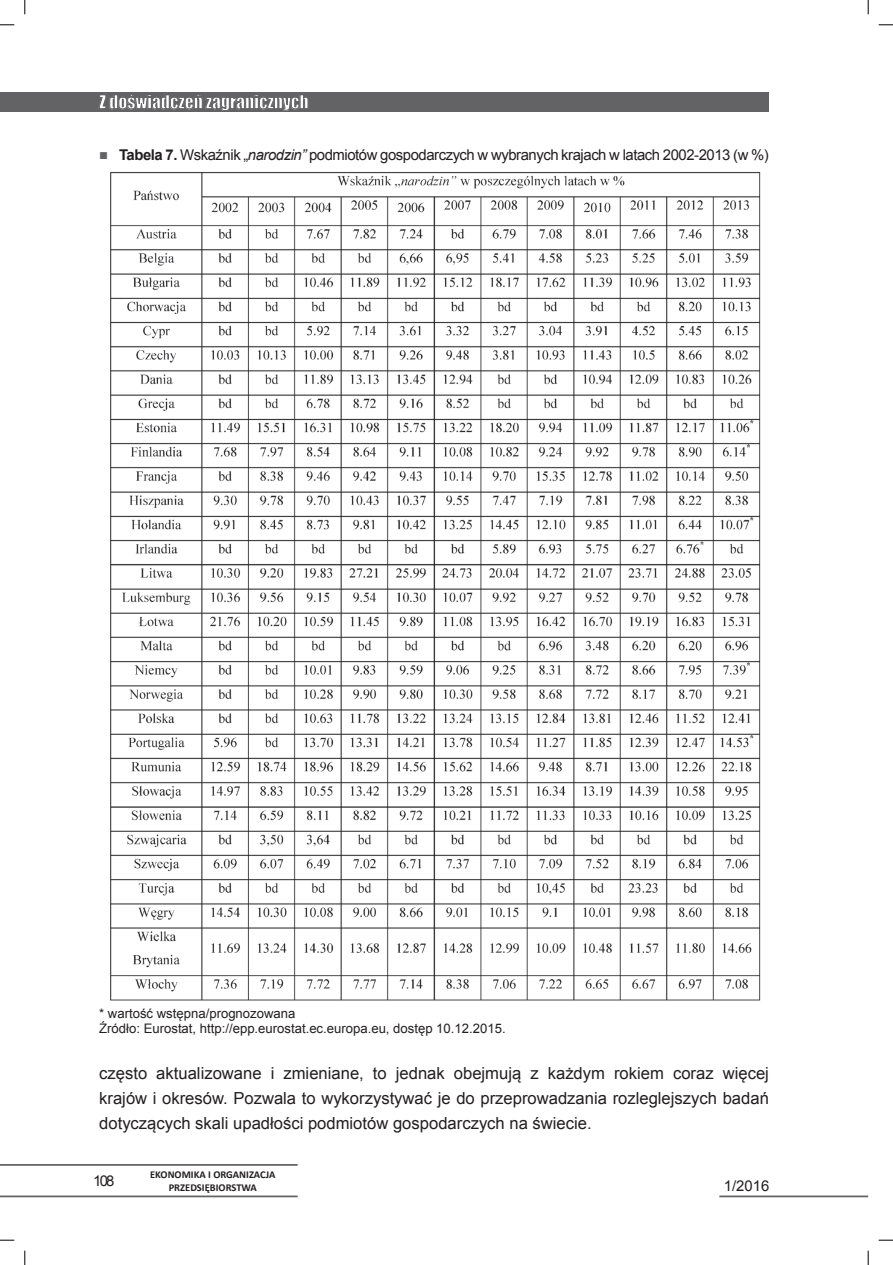
<style>
.page{position:relative;width:893px;height:1265px;background:#fff}
.page>*{position:absolute;margin:0;border:0;box-sizing:border-box;transform-origin:0 0}
.t1{font:17.5px "Impact";color:#fff}
.EIOPind_tekst{font:16.62px/24.8px "Arial";color:#231f20;text-align:justify}
.t2{font:14.88px "Arial";letter-spacing:-.03em;color:#231f20}
.źródło{font:13.12px "Arial";color:#231f20}
.t3{font:700 10.5px/12.6px "Calibri";color:#231f20;text-align:center}
.s1{color:#636366}
.s2{font-weight:700}
.s3{font-style:italic}
</style>
<div class="page">
<hr style="left:0;top:1196px;width:298px;height:1px;background:#636366">
<hr style="left:719px;top:1196px;width:149px;height:1px;background:#636366">
<hr style="left:0;top:1164px;width:298px;height:2px;background:#636366">
<div style="left:0;top:92px;width:769px;height:20px;background:#636366"></div>
<img style="left:110px;top:172px;width:651px;height:829px">
<svg style="left:0;top:24px;width:14px;height:2px"></svg>
<svg style="left:879px;top:24px;width:14px;height:2px"></svg>
<svg style="left:0;top:1239px;width:14px;height:2px"></svg>
<svg style="left:879px;top:1239px;width:14px;height:2px"></svg>
<svg style="left:24px;top:0;width:2px;height:14px"></svg>
<svg style="left:24px;top:1251px;width:2px;height:14px"></svg>
<svg style="left:867px;top:0;width:2px;height:14px"></svg>
<svg style="left:867px;top:1251px;width:2px;height:14px"></svg>
<p class="t1" style="left:99px;top:88px;width:211px">Z doświadczeń zagranicznych</p>
<p class="t2" style="left:99px;top:145px;width:671px"><span class="s1">■</span> <span class="s2">Tabela 7.</span> Wskaźnik „<span class="s3">narodzin”</span> podmiotów gospodarczych w wybranych krajach w latach 2002-2013 (w %)</p>
<p class="źródło" style="left:99px;top:1004px;width:198px">* wartość wstępna/prognozowana</p>
<p class="źródło" style="left:99px;top:1020px;width:408px">Źródło: Eurostat, http://epp.eurostat.ec.europa.eu, dostęp 10.12.2015.</p>
<p class="EIOPind_tekst" style="left:99px;top:1061px;width:671px">często aktualizowane i zmieniane, to jednak obejmują z każdym rokiem coraz więcej krajów i okresów. Pozwala to wykorzystywać je do przeprowadzania rozleglejszych badań dotyczących skali upadłości podmiotów gospodarczych na świecie.</p>
<p class="t3" style="left:150px;top:1168px;width:127px">EKONOMIKA I ORGANIZACJA<br>PRZEDSIĘBIORSTWA</p>
<p class="t2" style="left:93px;top:1171px;width:23px">108</p>
<p class="t2" style="left:724px;top:1176px;width:47px">1/2016</p>
</div>
